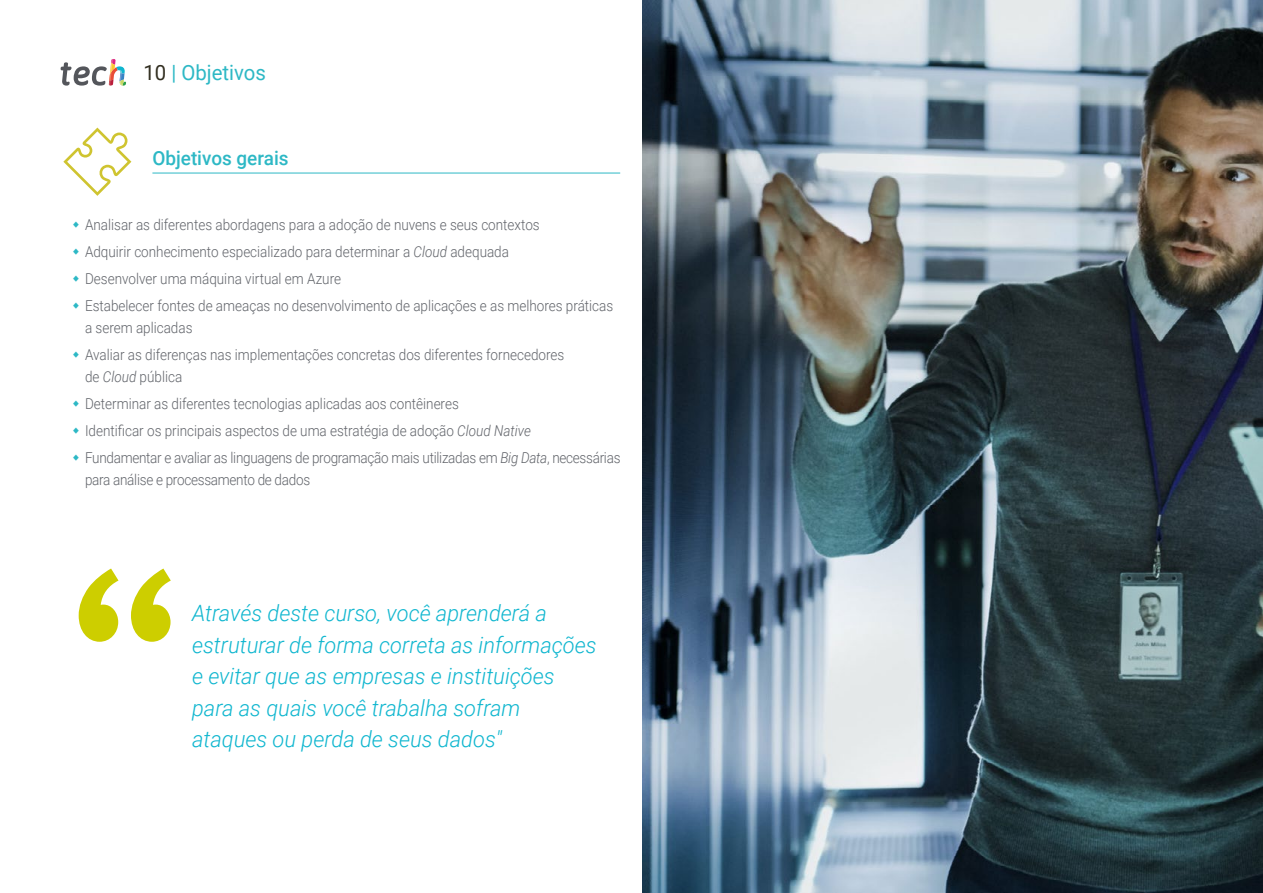
<style>
.page{position:relative;width:1263px;height:893px;background:#fff}
.page>*{position:absolute;margin:0;border:0;box-sizing:border-box;transform-origin:0 0}
.t1{font:italic 300 22.5px/31.5px "Roboto";color:#0fb6cf}
.t2{font:21px "Roboto";color:#2db8c5}
.t3{font:500 19.5px "Roboto";color:#2db8c5}
.t4{font:300 15px/26.7px "Roboto";color:#61646a;scale:.9 1}
.t5{font:300 15px "Roboto";letter-spacing:-.02em;color:#61646a;scale:.9 1}
.s1{color:#312e20}
.s2{font-style:italic}
</style>
<div class="page">
<svg style="left:63px;top:128px;width:68px;height:68px"></svg>
<img style="left:642px;top:0;width:621px;height:893px">
<svg style="left:61px;top:59px;width:65px;height:27px"></svg>
<svg style="left:79px;top:568px;width:92px;height:74px"></svg>
<hr style="left:152px;top:173px;width:468px;height:1px;background:#2db8c5">
<h2 class="t2" style="left:144px;top:57px;width:124px"><span class="s1">10</span> | Objetivos</h2>
<h3 class="t3" style="left:152px;top:144px;width:138px">Objetivos gerais</h3>
<p class="t4" style="left:85px;top:211px;width:588px">Analisar as diferentes abordagens para a adoção de nuvens e seus contextos<br>Adquirir conhecimento especializado para determinar a <span class="s2">Cloud</span> adequada<br>Desenvolver uma máquina virtual em Azure<br>Estabelecer fontes de ameaças no desenvolvimento de aplicações e as melhores práticas</p>
<p class="t4" style="left:85px;top:314px;width:534px">a serem aplicadas<br>Avaliar as diferenças nas implementações concretas dos diferentes fornecedores</p>
<p class="t4" style="left:85px;top:363px;width:596px">de <span class="s2">Cloud</span> pública<br>Determinar as diferentes tecnologias aplicadas aos contêineres<br>Identificar os principais aspectos de uma estratégia de adoção <span class="s2">Cloud Native<br></span>Fundamentar e avaliar as linguagens de programação mais utilizadas em <span class="s2">Big Data</span>, necessárias</p>
<p class="t5" style="left:85px;top:469px;width:252px">para análise e processamento de dados</p>
<h1 class="t1" style="left:192px;top:597px;width:406px">Através deste curso, você aprenderá a estruturar de forma correta as informações e evitar que as empresas e instituições para as quais você trabalha sofram ataques ou perda de seus dados"</h1>
</div>
